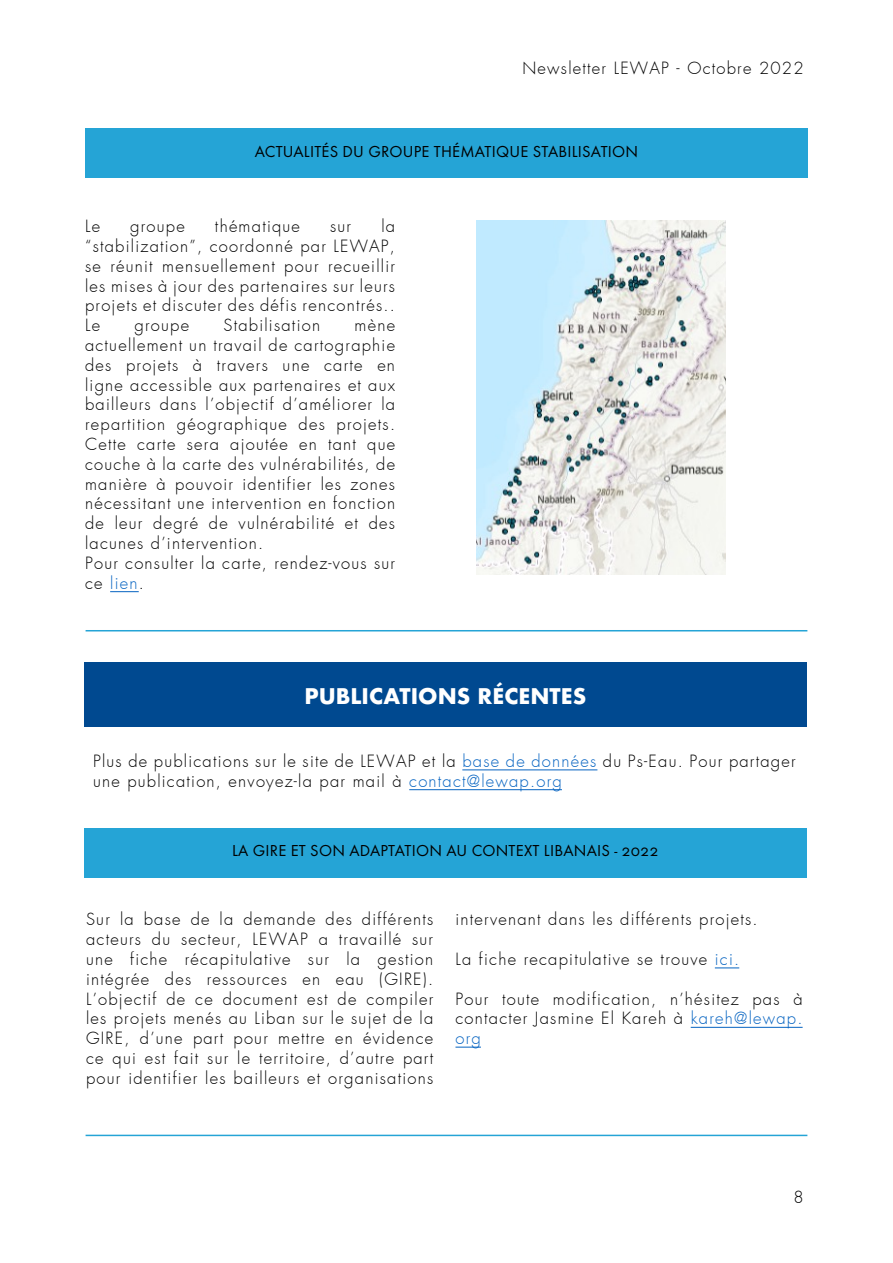
<style>
.page{position:relative;width:893px;height:1263px;background:#fff}
.page>*{position:absolute;margin:0;border:0;box-sizing:border-box;transform-origin:0 0}
.t1{font:700 21px "Futura";color:#fff}
.t2{font:300 16.5px/19.8px "Futura";letter-spacing:.075em;color:#000;text-align:justify}
.t3{font:16.5px "Futura SCTOT";letter-spacing:.015em;color:#000}
.s1{color:#0563c1}
</style>
<div class="page">
<div style="left:85px;top:128px;width:723px;height:50px;background:#25a4d6"></div>
<svg style="left:110px;top:591px;width:29px;height:1px"></svg>
<img style="left:476px;top:221px;width:250px;height:353px">
<div style="left:84px;top:662px;width:723px;height:65px;background:#004990"></div>
<hr style="left:86px;top:630px;width:721px;height:1px;background:#25a4d6">
<hr style="left:462px;top:770px;width:135px;height:1px;background:#0563c1">
<hr style="left:409px;top:789px;width:153px;height:1px;background:#0563c1">
<hr style="left:86px;top:1135px;width:721px;height:1px;background:#25a4d6">
<div style="left:84px;top:828px;width:723px;height:49px;background:#25a4d6"></div>
<svg style="left:715px;top:968px;width:24px;height:1px"></svg>
<hr style="left:691px;top:1027px;width:112px;height:1px;background:#0563c1">
<svg style="left:455px;top:1047px;width:26px;height:1px"></svg>
<p class="t2" style="left:522px;top:58px;width:283px">Newsletter LEWAP - Octobre 2022</p>
<p class="t3" style="left:255px;top:142px;width:385px">ACTUALITÉS DU GROUPE THÉMATIQUE STABILISATION</p>
<p class="t2" style="left:85px;top:216px;width:312px;text-indent:296px">la “stabilization”, coordonné par LEWAP, se réunit mensuellement pour recueillir les mises à jour des partenaires sur leurs projets et discuter des défis rencontrés..<br>Le</p>
<p class="t2" style="left:85px;top:216px;width:17px">Le</p>
<p class="t2" style="left:130px;top:216px;width:56px">groupe</p>
<p class="t2" style="left:215px;top:216px;width:87px">thématique</p>
<p class="t2" style="left:330px;top:216px;width:23px">sur</p>
<p class="t2" style="left:134px;top:315px;width:56px">groupe</p>
<p class="t2" style="left:223px;top:315px;width:98px">Stabilisation</p>
<p class="t2" style="left:85px;top:315px;width:312px;text-align:left;text-indent:269px">mène actuellement un travail de cartographie des projets à travers une carte en ligne accessible aux partenaires et aux bailleurs dans l’objectif d’améliorer la repartition géographique des projets.<br>Cette carte sera ajoutée en tant que couche à la carte des vulnérabilités, de manière à pouvoir identifier les zones nécessitant une intervention en fonction de leur degré de vulnérabilité et des lacunes d’intervention.<br>Pour consulter la carte, rendez-vous sur ce <span class="s1">lien</span>.</p>
<p class="t1" style="left:305px;top:680px;width:283px">PUBLICATIONS RÉCENTES</p>
<p class="t2" style="left:93px;top:751px;width:704px">Plus de publications sur le site de LEWAP et la <span class="s1">base de données</span> du Ps-Eau. Pour partager une publication, envoyez-la par mail à <span class="s1">contact@lewap.org</span></p>
<p class="t3" style="left:232px;top:841px;width:428px">LA GIRE ET SON ADAPTATION AU CONTEXT LIBANAIS - 2022</p>
<p class="t2" style="left:86px;top:909px;width:349px">Sur la base de la demande des différents acteurs du secteur, LEWAP a travaillé sur une fiche récapitulative sur la gestion intégrée des ressources en eau (GIRE).<br>L’objectif de ce document est de compiler les projets menés au Liban sur le sujet de la GIRE, d’une part pour mettre en évidence ce qui est fait sur le territoire, d’autre part pour identifier les bailleurs et organisations</p>
<p class="t2" style="left:455px;top:909px;width:304px">intervenant dans les différents projets.</p>
<p class="t2" style="left:455px;top:949px;width:285px">La fiche recapitulative se trouve <span class="s1">ici.</span></p>
<p class="t2" style="left:455px;top:989px;width:349px">Pour toute modification, n’hésitez pas à contacter Jasmine El Kareh à <span class="s1">kareh@lewap. org</span></p>
<p class="t2" style="left:793px;top:1187px;width:12px">8</p>
</div>
